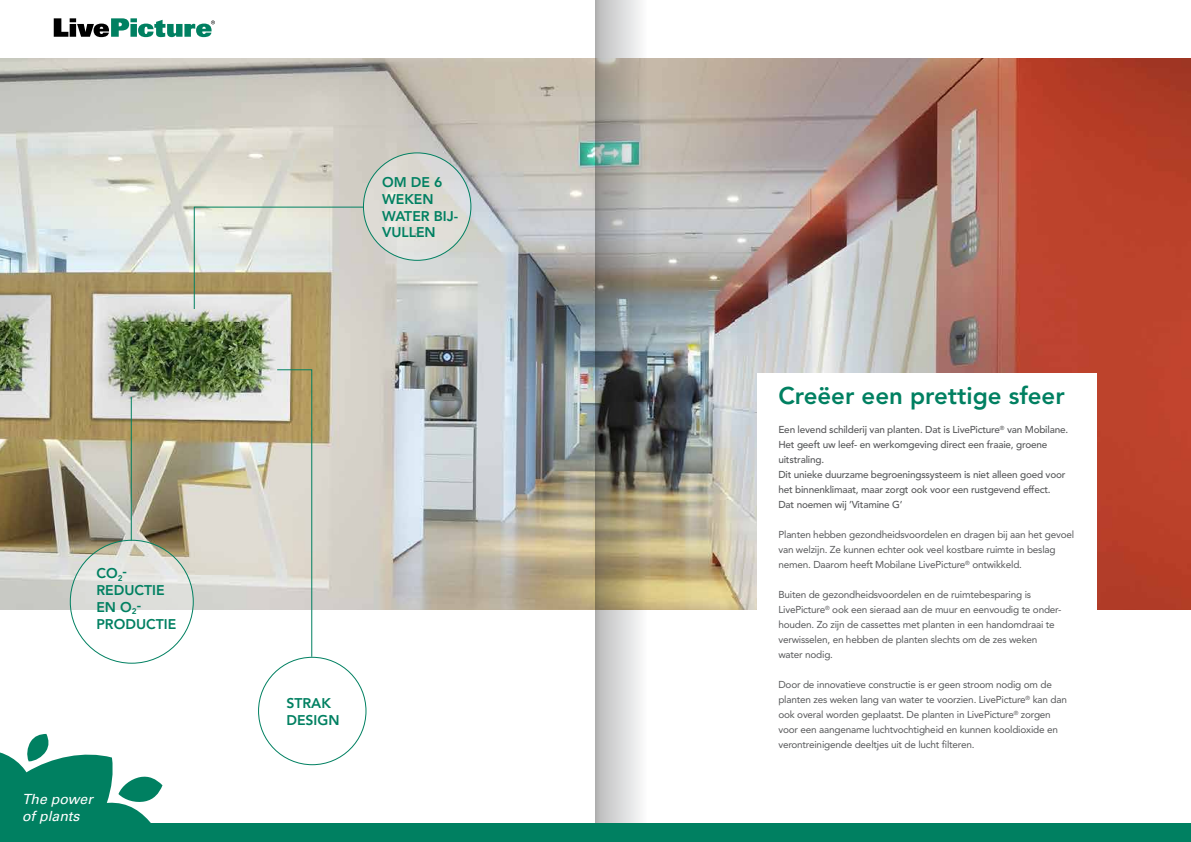
<style>
.page{position:relative;width:1191px;height:842px;background:#fff}
.page>*{position:absolute;margin:0;border:0;box-sizing:border-box;transform-origin:0 0}
.t1{font:800 24px "Avenir";color:#008061}
.t2{font:800 14px/16.8px "Avenir";color:#008061}
.t3{font:italic 14px/16.8px "Univers";color:#fff}
.t4{font:10px/15px "Avenir";letter-spacing:-.02em;color:#58595b}
.t5{font:500 10px/15px "Avenir";letter-spacing:-.02em;color:#58595b}
</style>
<div class="page">
<img style="left:0;top:58px;width:1191px;height:551px">
<svg style="left:363px;top:153px;width:108px;height:107px;background:#d9dad4"></svg>
<div style="left:758px;top:373px;width:339px;height:274px;background:#fff"></div>
<svg style="left:276px;top:369px;width:37px;height:289px"></svg>
<svg style="left:193px;top:206px;width:171px;height:104px;background:#d1d0c0"></svg>
<hr style="left:131px;top:397px;width:1px;height:144px;background:#008061">
<svg style="left:70px;top:540px;width:123px;height:123px"></svg>
<img style="left:595px;top:0;width:92px;height:823px">
<svg style="left:54px;top:18px;width:161px;height:19px"></svg>
<div style="left:0;top:823px;width:1191px;height:19px;background:#008061"></div>
<svg style="left:0;top:734px;width:162px;height:89px"></svg>
<h2 class="t2" style="left:382px;top:174px;width:78px">OM DE 6<br>WEKEN<br>WATER BIJ-<br>VULLEN</h2>
<h2 class="t2" style="left:96px;top:565px;width:81px">CO<sub>2</sub>-<br>REDUCTIE<br>EN O<sub>2</sub>-<br>PRODUCTIE</h2>
<h2 class="t3" style="left:22px;top:791px;width:72px">The power of plants</h2>
<h2 class="t2" style="left:286px;top:695px;width:55px">STRAK<br>DESIGN</h2>
<h1 class="t1" style="left:778px;top:382px;width:288px">Creëer een prettige sfeer</h1>
<p class="t5" style="left:778px;top:422px;width:291px">Een levend schilderij van planten. Dat is LivePicture<sup>®</sup> van Mobilane.<br>Het geeft uw leef- en werkomgeving direct een fraaie, groene uitstraling.<br>Dit unieke duurzame begroeningssysteem is niet alleen goed voor het binnenklimaat, maar zorgt ook voor een rustgevend effect.<br>Dat noemen wij ’Vitamine G’</p>
<p class="t4" style="left:778px;top:527px;width:297px">Planten hebben gezondheidsvoordelen en dragen bij aan het gevoel van welzijn. Ze kunnen echter ook veel kostbare ruimte in beslag nemen. Daarom heeft Mobilane LivePicture<sup>®</sup> ontwikkeld.</p>
<p class="t4" style="left:778px;top:587px;width:284px">Buiten de gezondheidsvoordelen en de ruimtebesparing is LivePicture<sup>®</sup> ook een sieraad aan de muur en eenvoudig te onder&shy;houden. Zo zijn de cassettes met planten in een handomdraai te verwisselen, en hebben de planten slechts om de zes weken water nodig.</p>
<p class="t4" style="left:778px;top:677px;width:290px">Door de innovatieve constructie is er geen stroom nodig om de planten zes weken lang van water te voorzien. LivePicture<sup>®</sup> kan dan ook overal worden geplaatst. De planten in LivePicture<sup>®</sup> zorgen voor een aangename luchtvochtigheid en kunnen kooldioxide en verontreinigende deeltjes uit de lucht filteren.</p>
</div>
